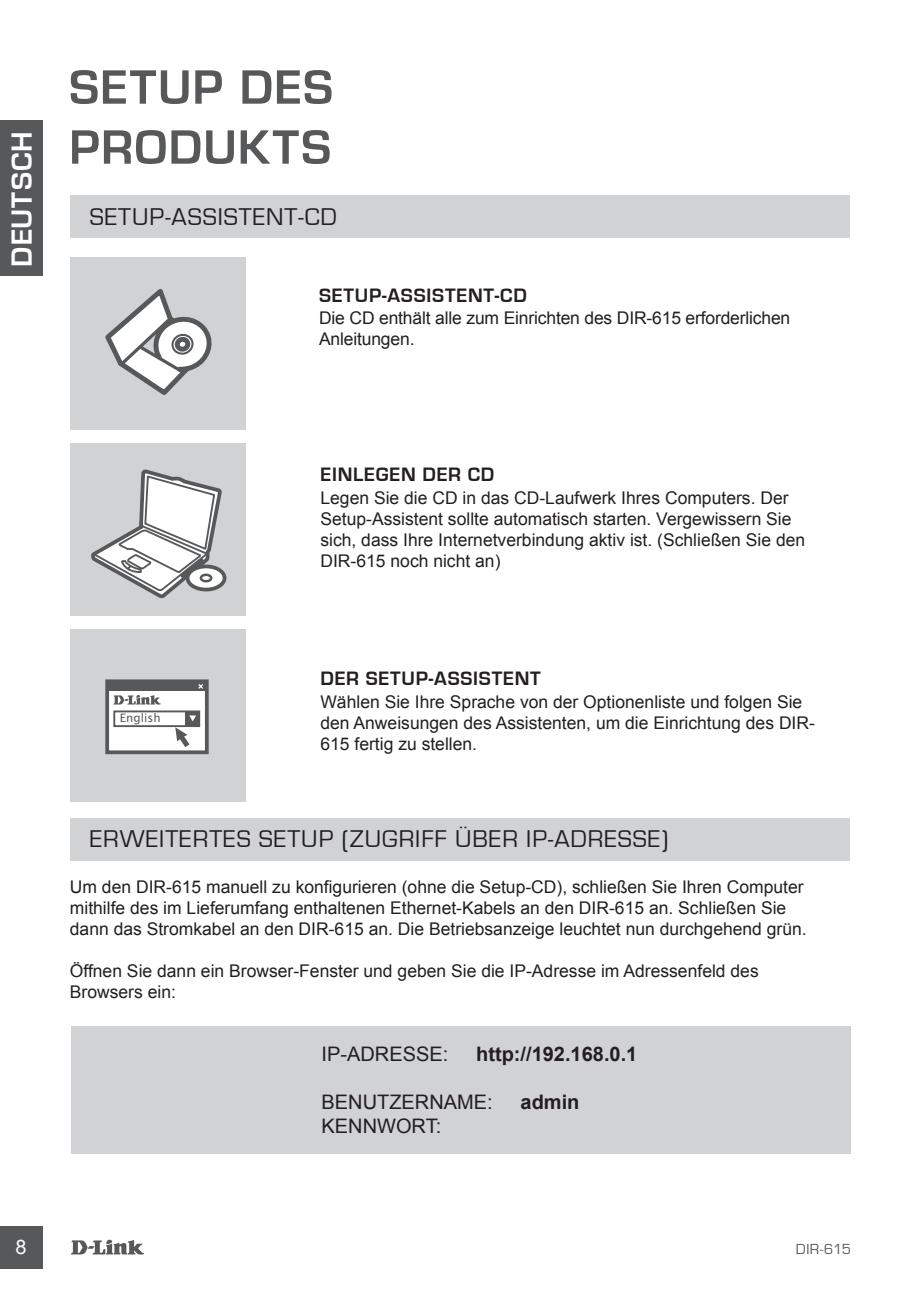
<style>
.page{position:relative;width:922px;height:1297px;background:#fff}
.page>*{position:absolute;margin:0;border:0;box-sizing:border-box;transform-origin:0 0}
.t1{font:700 50px/60px "Eurostile";letter-spacing:.03em;color:#57585a}
.t2{font:700 30px "Eurostile";letter-spacing:.03em;color:#fff}
.t3{font:25px "Eurostile";letter-spacing:.04em;color:#231f20}
.t4{font:700 20px "Eurostile";letter-spacing:.04em;color:#231f20}
.t5{font:20px "Arial";color:#231f20}
.t6{font:700 20px "Arial";color:#231f20}
.t7{font:20px "Arial";color:#fff}
.t8{font:17.5px/21px "Arial";color:#231f20}
.t9{font:15px "Eurostile";letter-spacing:.01em;color:#57585a}
.t10{font:11.75px "Lucida Sans";color:#57585a}
</style>
<div class="page">
<svg style="left:71px;top:1239px;width:73px;height:15px"></svg>
<div style="left:0;top:1226px;width:43px;height:43px;background:#57585a"></div>
<div style="left:0;top:120px;width:43px;height:156px;background:#57585a"></div>
<div style="left:70px;top:195px;width:779px;height:43px;background:#d1d2d4"></div>
<div style="left:70px;top:443px;width:175px;height:173px;background:#d1d2d4"></div>
<div style="left:70px;top:629px;width:175px;height:173px;background:#d1d2d4"></div>
<div style="left:70px;top:257px;width:175px;height:173px;background:#d1d2d4"></div>
<svg style="left:105px;top:288px;width:107px;height:107px"></svg>
<div style="left:186px;top:565px;width:40px;height:26px;border:4px solid #57585a;border-radius:50%"></div>
<div style="left:105px;top:679px;width:104px;height:75px;background:#fff;border:4px solid #57585a"></div>
<div style="left:113px;top:710px;width:87px;height:17px;border:2px solid #57585a"></div>
<div style="left:185px;top:711px;width:14px;height:15px;background:#57585a"></div>
<svg style="left:189px;top:715px;width:7px;height:6px"></svg>
<svg style="left:174px;top:727px;width:20px;height:26px"></svg>
<svg style="left:91px;top:469px;width:132px;height:238px"></svg>
<div style="left:70px;top:818px;width:779px;height:43px;background:#d1d2d4"></div>
<div style="left:71px;top:1026px;width:779px;height:128px;background:#d1d2d4"></div>
<h2 class="t2" style="left:6px;top:267px;width:137px;rotate:-90deg">DEUTSCH</h2>
<h1 class="t1" style="left:69px;top:58px;width:265px">SETUP DES<br>PRODUKTS</h1>
<h3 class="t3" style="left:90px;top:203px;width:248px">SETUP-ASSISTENT-CD</h3>
<p class="t4" style="left:319px;top:284px;width:209px">SETUP-ASSISTENT-CD</p>
<p class="t8" style="left:319px;top:308px;width:472px">Die CD enthält alle zum Einrichten des DIR-615 erforderlichen<br>Anleitungen.</p>
<p class="t10" style="left:120px;top:711px;width:42px">English</p>
<p class="t4" style="left:320px;top:464px;width:175px">EINLEGEN DER CD</p>
<p class="t8" style="left:320px;top:487px;width:486px">Legen Sie die CD in das CD-Laufwerk Ihres Computers. Der Setup-Assistent sollte automatisch starten. Vergewissern Sie sich, dass Ihre Internetverbindung aktiv ist. (Schließen Sie den DIR-615 noch nicht an)</p>
<p class="t4" style="left:320px;top:668px;width:222px">DER SETUP-ASSISTENT</p>
<p class="t8" style="left:320px;top:691px;width:496px">Wählen Sie Ihre Sprache von der Optionenliste und folgen Sie den Anweisungen des Assistenten, um die Einrichtung des DIR-<br>615 fertig zu stellen.</p>
<h3 class="t3" style="left:90px;top:825px;width:580px">ERWEITERTES SETUP (ZUGRIFF ÜBER IP-ADRESSE)</h3>
<p class="t8" style="left:70px;top:877px;width:738px">Um den DIR-615 manuell zu konfigurieren (ohne die Setup-CD), schließen Sie Ihren Computer mithilfe des im Lieferumfang enthaltenen Ethernet-Kabels an den DIR-615 an. Schließen Sie dann das Stromkabel an den DIR-615 an. Die Betriebsanzeige leuchtet nun durchgehend grün.</p>
<p class="t8" style="left:70px;top:961px;width:690px">Öffnen Sie dann ein Browser-Fenster und geben Sie die IP-Adresse im Adressenfeld des<br>Browsers ein:</p>
<p class="t5" style="left:321px;top:1041px;width:128px">IP-ADRESSE:</p>
<p class="t6" style="left:476px;top:1041px;width:163px">http://192.168.0.1</p>
<p class="t5" style="left:321px;top:1089px;width:173px">BENUTZERNAME:</p>
<p class="t6" style="left:520px;top:1089px;width:60px">admin</p>
<p class="t5" style="left:321px;top:1113px;width:121px">KENNWORT:</p>
<p class="t7" style="left:15px;top:1234px;width:13px">8</p>
<p class="t9" style="left:795px;top:1241px;width:57px">DIR-615</p>
</div>
